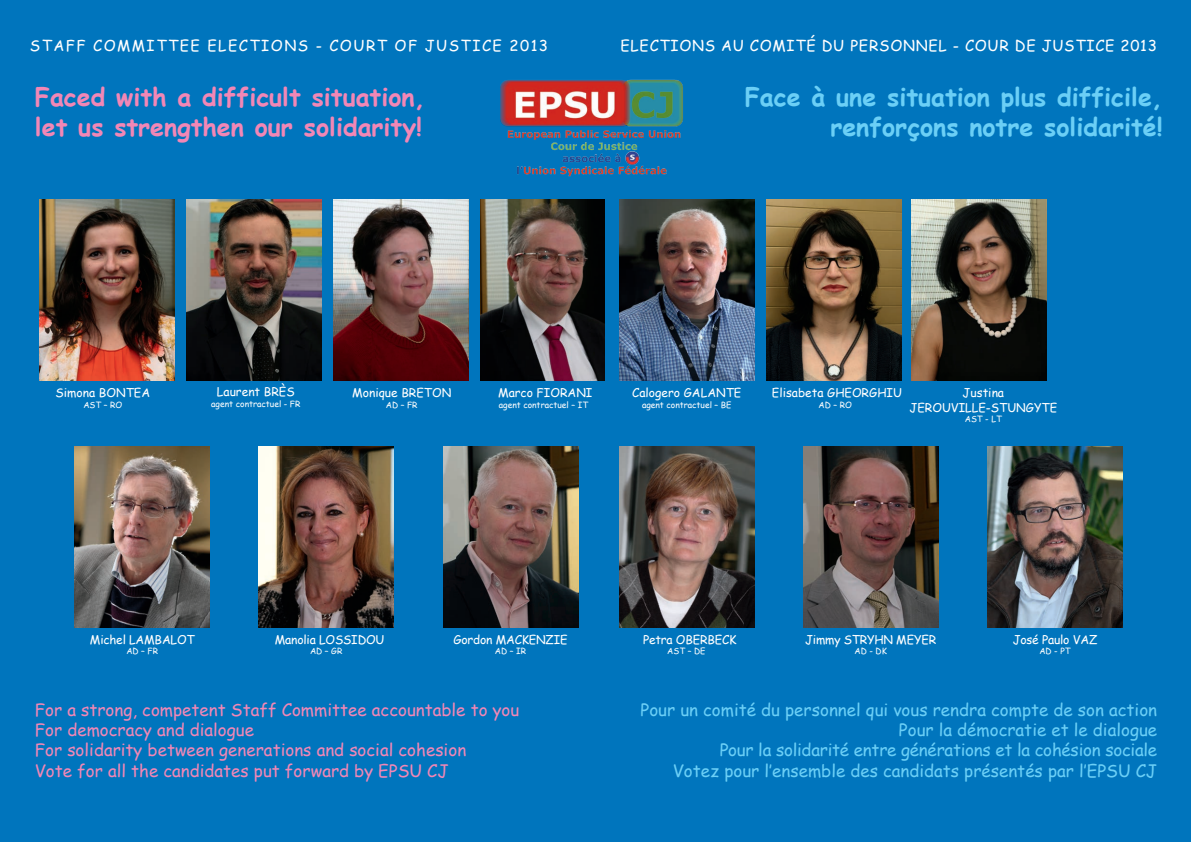
<style>
.page{position:relative;width:1191px;height:842px;background:#0075bd}
.page>*{position:absolute;margin:0;border:0;box-sizing:border-box;transform-origin:0 0}
.t1{font:700 25px "Comic Sans MS";color:#f287b6}
.t2{font:700 25px "Comic Sans MS";color:#6bcff6}
.t3{font:17px "Comic Sans MS";color:#6bcff6}
.t4{font:17px "Comic Sans MS";color:#f287b6}
.t5{font:15px "Comic Sans MS";letter-spacing:.05em;color:#fff}
.t6{font:15px "Comic Sans MS";letter-spacing:.1em;color:#fff}
.t7{font:12px "Comic Sans MS";color:#fff}
.t8{font:8.5px "Comic Sans MS";color:#fff}
</style>
<div class="page">
<img style="left:75px;top:446px;width:135px;height:182px">
<img style="left:40px;top:199px;width:134px;height:182px">
<img style="left:187px;top:199px;width:135px;height:182px">
<img style="left:334px;top:199px;width:135px;height:182px">
<img style="left:481px;top:199px;width:123px;height:182px">
<img style="left:259px;top:446px;width:135px;height:182px">
<img style="left:443px;top:446px;width:135px;height:182px">
<img style="left:619px;top:199px;width:135px;height:182px">
<img style="left:766px;top:199px;width:135px;height:182px">
<img style="left:911px;top:199px;width:135px;height:182px">
<img style="left:619px;top:446px;width:135px;height:182px">
<img style="left:803px;top:446px;width:135px;height:182px">
<img style="left:987px;top:446px;width:135px;height:182px">
<img style="left:500px;top:79px;width:183px;height:98px">
<p class="t6" style="left:30px;top:35px;width:520px">STAFF COMMITTEE ELECTIONS - COURT OF JUSTICE 2013</p>
<p class="t1" style="left:35px;top:78px;width:392px">Faced with a difficult situation,</p>
<p class="t1" style="left:35px;top:108px;width:389px">let us strengthen our solidarity!</p>
<p class="t5" style="left:620px;top:35px;width:538px">ELECTIONS AU COMITÉ DU PERSONNEL - COUR DE JUSTICE 2013</p>
<p class="t2" style="left:744px;top:78px;width:419px">Face à une situation plus difficile,</p>
<p class="t2" style="left:830px;top:108px;width:334px">renforçons notre solidarité!</p>
<p class="t7" style="left:56px;top:384px;width:96px">Simona BONTEA</p>
<p class="t8" style="left:83px;top:398px;width:40px">AST – RO</p>
<p class="t7" style="left:217px;top:383px;width:79px">Laurent BRÈS</p>
<p class="t8" style="left:211px;top:397px;width:91px">agent contractuel - FR</p>
<p class="t7" style="left:352px;top:384px;width:101px">Monique BRETON</p>
<p class="t8" style="left:386px;top:398px;width:33px">AD – FR</p>
<p class="t7" style="left:498px;top:384px;width:96px">Marco FIORANI</p>
<p class="t8" style="left:499px;top:398px;width:91px">agent contractuel – IT</p>
<p class="t7" style="left:632px;top:384px;width:111px">Calogero GALANTE</p>
<p class="t8" style="left:642px;top:398px;width:91px">agent contractuel – BE</p>
<p class="t7" style="left:772px;top:384px;width:131px">Elisabeta GHEORGHIU</p>
<p class="t8" style="left:818px;top:398px;width:35px">AD – RO</p>
<p class="t7" style="left:962px;top:384px;width:43px">Justina</p>
<p class="t7" style="left:909px;top:399px;width:149px">JEROUVILLE-STUNGYTE</p>
<p class="t8" style="left:965px;top:413px;width:38px">AST - LT</p>
<p class="t7" style="left:90px;top:631px;width:106px">Michel LAMBALOT</p>
<p class="t8" style="left:126px;top:645px;width:33px">AD – FR</p>
<p class="t7" style="left:275px;top:631px;width:111px">Manolia LOSSIDOU</p>
<p class="t8" style="left:310px;top:645px;width:34px">AD – GR</p>
<p class="t7" style="left:453px;top:631px;width:116px">Gordon MACKENZIE</p>
<p class="t8" style="left:495px;top:645px;width:33px">AD – IR</p>
<p class="t7" style="left:643px;top:631px;width:95px">Petra OBERBECK</p>
<p class="t8" style="left:667px;top:645px;width:40px">AST – DE</p>
<p class="t7" style="left:805px;top:631px;width:133px">Jimmy STRYHN MEYER</p>
<p class="t8" style="left:854px;top:645px;width:34px">AD - DK</p>
<p class="t7" style="left:1012px;top:631px;width:86px">José Paulo VAZ</p>
<p class="t8" style="left:1039px;top:645px;width:33px">AD - PT</p>
<p class="t4" style="left:35px;top:697px;width:486px">For a strong, competent Staff Committee accountable to you</p>
<p class="t4" style="left:35px;top:717px;width:221px">For democracy and dialogue</p>
<p class="t4" style="left:35px;top:738px;width:433px">For solidarity between generations and social cohesion</p>
<p class="t4" style="left:35px;top:758px;width:415px">Vote for all the candidates put forward by EPSU CJ</p>
<p class="t3" style="left:640px;top:697px;width:518px">Pour un comité du personnel qui vous rendra compte de son action</p>
<p class="t3" style="left:899px;top:717px;width:260px">Pour la démocratie et le dialogue</p>
<p class="t3" style="left:719px;top:738px;width:439px">Pour la solidarité entre générations et la cohésion sociale</p>
<p class="t3" style="left:673px;top:758px;width:486px">Votez pour l’ensemble des candidats présentés par l’EPSU CJ</p>
</div>
